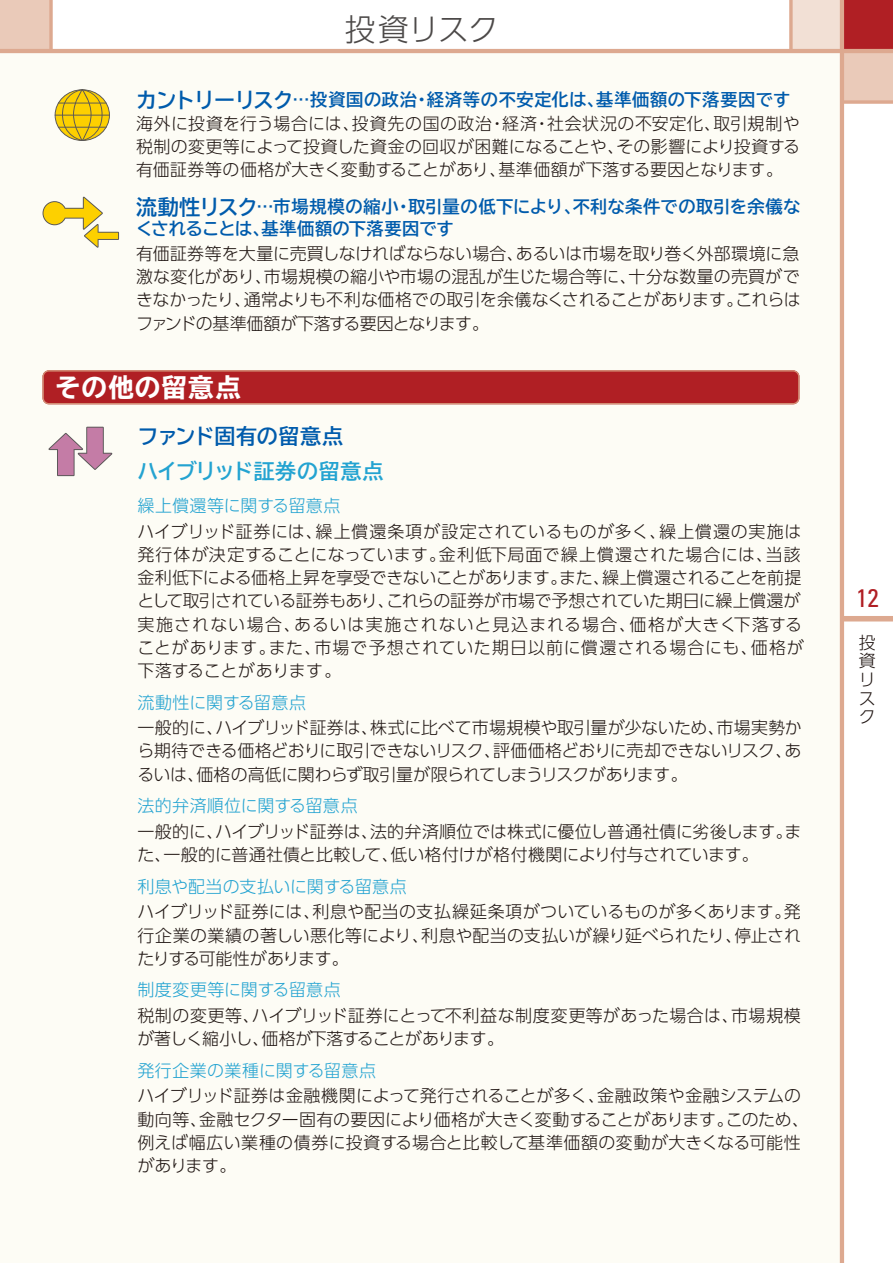
<style>
.page{position:relative;width:893px;height:1263px;background:#fff}
.page>*{position:absolute;margin:0;border:0;box-sizing:border-box;transform-origin:0 0}
.t1{font:300 30.75px "UD Shin Go Pro";letter-spacing:-.015em;color:#4c4948}
.t2{font:700 expanded 25.5px "TBUD Go Std";letter-spacing:.045em;color:#fff}
.t3{font:condensed 25.5px "Univers";color:#b01f24}
.t4{font:700 21px "TBUD Go Std";letter-spacing:.02em;color:#23a3d1}
.t5{font:700 21px "TBUD Go Std";color:#005bac}
.t6{font:700 17.25px/21.3px "TBUD Go Std";letter-spacing:.025em;color:#005bac}
.t7{font:300 16.95px/23.2px "UD Shin Go Pro";color:#221815;text-align:justify}
.t8{font:300 16.95px/23.2px "UD Shin Go Pro";letter-spacing:.02em;color:#221815}
.t9{font:300 16.95px "UD Shin Go Pro";letter-spacing:.005em;color:#23a3d1}
.s1{font-size:21px}
</style>
<div class="page">
<div style="left:0;top:51px;width:842px;height:1212px;background:#fdfcf5"></div>
<div style="left:791px;top:0;width:51px;height:51px;background:#f2e0d5"></div>
<div style="left:842px;top:0;width:51px;height:51px;background:#b01f24"></div>
<div style="left:0;top:0;width:51px;height:51px;background:#eacab9"></div>
<div style="left:842px;top:51px;width:51px;height:51px;background:#eacab9"></div>
<svg style="left:49px;top:0;width:4px;height:49px"></svg>
<div style="left:842px;top:616px;width:51px;height:5px;background:#dda990"></div>
<hr style="left:840px;top:0;width:4px;height:1263px;background:#dda990">
<hr style="left:0;top:49px;width:893px;height:4px;background:#dda990">
<svg style="left:844px;top:100px;width:49px;height:4px"></svg>
<svg style="left:789px;top:0;width:4px;height:49px"></svg>
<svg style="left:55px;top:89px;width:55px;height:52px"></svg>
<hr style="left:58px;top:103px;width:48px;height:1px;background:#595757">
<svg style="left:43px;top:197px;width:76px;height:51px"></svg>
<svg style="left:48px;top:427px;width:64px;height:49px"></svg>
<svg style="left:43px;top:370px;width:756px;height:34px;background:#b2272a"></svg>
<h1 class="t1" style="left:345px;top:4px;width:156px">投資リスク</h1>
<p class="t6" style="left:136px;top:89px;width:656px"><span class="s1">カントリーリスク</span>…投資国の政治・経済等の不安定化は、基準価額の下落要因です</p>
<p class="t7" style="left:136px;top:111px;width:665px">海外に投資を行う場合には、投資先の国の政治・経済・社会状況の不安定化、取引規制や税制の変更等によって投資した資金の回収が困難になることや、その影響により投資する有価証券等の価格が大きく変動することがあり、基準価額が下落する要因となります。</p>
<p class="t6" style="left:136px;top:196px;width:666px"><span class="s1">流動性リスク</span>…市場規模の縮小・取引量の低下により、不利な条件での取引を余儀なくされることは、基準価額の下落要因です</p>
<p class="t7" style="left:136px;top:241px;width:666px">有価証券等を大量に売買しなければならない場合、あるいは市場を取り巻く外部環境に急激な変化があり、市場規模の縮小や市場の混乱が生じた場合等に、十分な数量の売買ができなかったり、通常よりも不利な価格での取引を余儀なくされることがあります。これらはファンドの基準価額が下落する要因となります。</p>
<h2 class="t2" style="left:55px;top:373px;width:187px">その他の留意点</h2>
<p class="t5" style="left:137px;top:419px;width:207px">ファンド固有の留意点</p>
<p class="t4" style="left:137px;top:453px;width:248px">ハイブリッド証券の留意点</p>
<p class="t9" style="left:137px;top:492px;width:205px">繰上償還等に関する留意点</p>
<p class="t8" style="left:137px;top:519px;width:668px">ハイブリッド証券には、繰上償還条項が設定されているものが多く、繰上償還の実施は発行体が決定することになっています。金利低下局面で繰上償還された場合には、当該金利低下による価格上昇を享受できないことがあります。また、繰上償還されることを前提として取引されている証券もあり、これらの証券が市場で予想されていた期日に繰上償還が実施されない場合、あるいは実施されないと見込まれる場合、価格が大きく下落することがあります。また、市場で予想されていた期日以前に償還される場合にも、価格が下落することがあります。</p>
<p class="t9" style="left:137px;top:688px;width:170px">流動性に関する留意点</p>
<p class="t7" style="left:137px;top:715px;width:666px">一般的に、ハイブリッド証券は、株式に比べて市場規模や取引量が少ないため、市場実勢から期待できる価格どおりに取引できないリスク、評価価格どおりに売却できないリスク、あるいは、価格の高低に関わらず取引量が限られてしまうリスクがあります。</p>
<p class="t9" style="left:137px;top:792px;width:222px">法的弁済順位に関する留意点</p>
<p class="t7" style="left:137px;top:819px;width:666px">一般的に、ハイブリッド証券は、法的弁済順位では株式に優位し普通社債に劣後します。また、一般的に普通社債と比較して、低い格付けが格付機関により付与されています。</p>
<p class="t9" style="left:137px;top:873px;width:271px">利息や配当の支払いに関する留意点</p>
<p class="t7" style="left:137px;top:900px;width:665px">ハイブリッド証券には、利息や配当の支払繰延条項がついているものが多くあります。発行企業の業績の著しい悪化等により、利息や配当の支払いが繰り延べられたり、停止されたりする可能性があります。</p>
<p class="t9" style="left:137px;top:976px;width:205px">制度変更等に関する留意点</p>
<p class="t7" style="left:137px;top:1003px;width:665px">税制の変更等、ハイブリッド証券にとって不利益な制度変更等があった場合は、市場規模が著しく縮小し、価格が下落することがあります。</p>
<p class="t9" style="left:137px;top:1057px;width:240px">発行企業の業種に関する留意点</p>
<p class="t7" style="left:137px;top:1084px;width:673px;text-align:left">ハイブリッド証券は金融機関によって発行されることが多く、金融政策や金融システムの動向等、金融セクター固有の要因により価格が大きく変動することがあります。このため、例えば幅広い業種の債券に投資する場合と比較して基準価額の変動が大きくなる可能性があります。</p>
<h2 class="t3" style="left:856px;top:582px;width:24px">12</h2>
<p class="t7" style="left:859px;top:632px;width:18px;line-height:18.8px;text-align:left">投資リスク</p>
</div>
